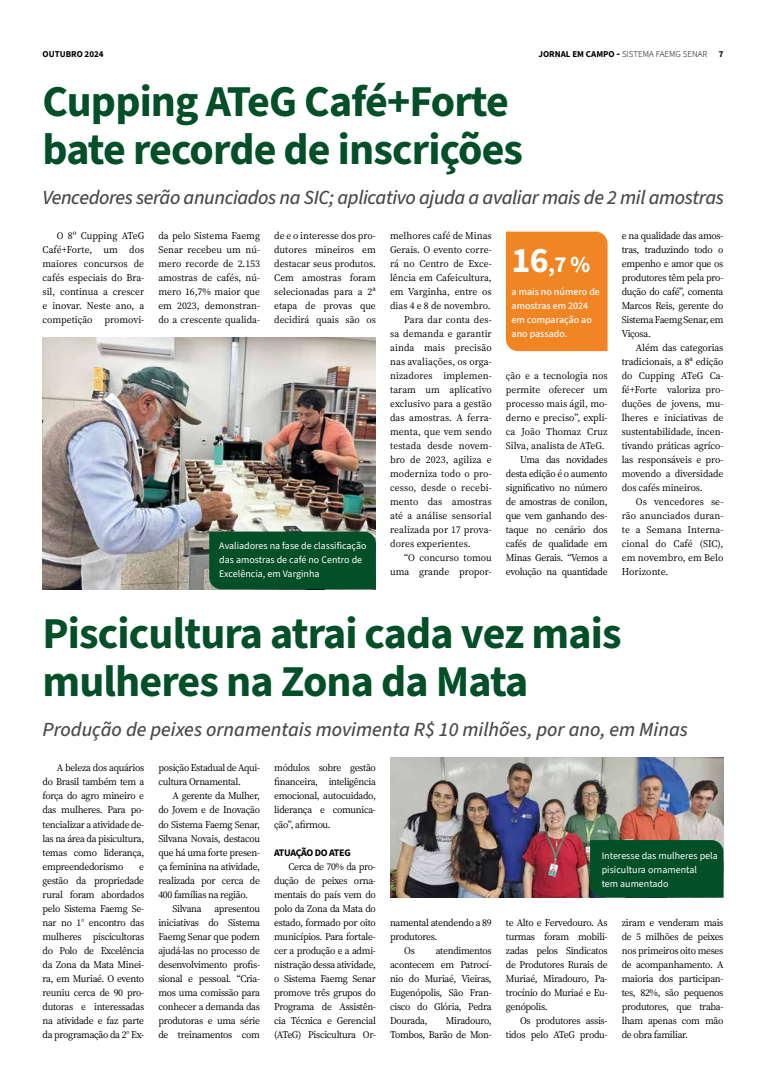
<style>
.page{position:relative;width:766px;height:1078px;background:#fff}
.page>*{position:absolute;margin:0;border:0;box-sizing:border-box;transform-origin:0 0}
.t1{font:700 44px/48px "Source Sans 3";letter-spacing:-.02em;color:#034f28}
.t2{font:700 23px "Source Sans 3";color:#fff}
.t3{font:italic 500 20px "Source Sans 3";letter-spacing:-.02em;color:#4a4a49}
.t4{font:italic 500 20px "Source Sans 3";color:#4a4a49}
.t5{font:10px/14px "Source Serif 436 pt";letter-spacing:-.025em;color:#000;text-align:justify}
.t6{font:10px "Source Serif 436 pt";letter-spacing:.01em;color:#000}
.t7{font:10px "Source Serif 436 pt";color:#000}
.t8{font:10px/14px "Source Sans 3";color:#fff}
.t9{font:10px "Source Serif 436 pt";letter-spacing:.005em;color:#000}
.t10{font:500 10px/14px "Source Sans 3";color:#fff}
.t11{font:700 10px "Source Sans 3";letter-spacing:-.035em;color:#000}
.t12{font:300 9px "Source Sans 3";color:#000}
.t13{font:700 9px "Source Sans 3";color:#000}
.s1{font-weight:700}
.s2{font-family:"Ubuntu";font-weight:700}
.s3{font-size:36px}
</style>
<div class="page">
<img style="left:43px;top:337px;width:333px;height:252px">
<div style="left:209px;top:531px;width:167px;height:58px;background:#034f28"></div>
<div style="left:506px;top:231px;width:101px;height:120px;background:#f18423"></div>
<img style="left:390px;top:757px;width:333px;height:140px">
<div style="left:590px;top:839px;width:133px;height:58px;background:#034f28"></div>
<p class="t13" style="left:43px;top:48px;width:63px">OUTUBRO 2024</p>
<p class="t12" style="left:538px;top:49px;width:170px"><span class="s1">JORNAL EM CAMPO</span> <span class="s2">-</span> SISTEMA FAEMG SENAR</p>
<p class="t13" style="left:718px;top:48px;width:6px">7</p>
<h1 class="t1" style="left:43px;top:77px;width:482px">Cupping ATeG Café+Forte bate recorde de inscrições</h1>
<h3 class="t3" style="left:43px;top:184px;width:682px">Vencedores serão anunciados na SIC; aplicativo ajuda a avaliar mais de 2 mil amostras</h3>
<p class="t5" style="left:43px;top:228px;width:103px;text-indent:14px">O 8º Cupping ATeG Café+Forte, um dos maiores concursos de cafés especiais do Bra&shy;sil, continua a crescer e inovar. Neste ano, a competição promovi-</p>
<p class="t5" style="left:158px;top:228px;width:103px">da pelo Sistema Faemg Senar recebeu um nú&shy;mero recorde de 2.153 amostras de cafés, nú&shy;mero 16,7% maior que em 2023, demonstran&shy;do a crescente qualida-</p>
<p class="t5" style="left:274px;top:228px;width:103px">de e o interesse dos pro&shy;dutores mineiros em destacar seus produtos.<br>Cem amostras foram selecionadas para a 2ª etapa de provas que decidirá quais são os</p>
<p class="t7" style="left:390px;top:229px;width:103px">melhores café de Minas</p>
<p class="t7" style="left:390px;top:243px;width:103px">Gerais. O evento corre-</p>
<p class="t7" style="left:390px;top:257px;width:103px">rá no Centro de Exce-</p>
<p class="t7" style="left:390px;top:271px;width:103px">lência em Cafeicultura,</p>
<p class="t7" style="left:390px;top:285px;width:103px">em Varginha, entre os</p>
<p class="t7" style="left:390px;top:299px;width:102px">dias 4 e 8 de novembro.</p>
<p class="t9" style="left:404px;top:313px;width:89px">Para dar conta des-</p>
<p class="t9" style="left:390px;top:327px;width:103px">sa demanda e garantir</p>
<p class="t6" style="left:390px;top:341px;width:103px">ainda mais precisão</p>
<p class="t6" style="left:390px;top:355px;width:103px">nas avaliações, os orga-</p>
<p class="t6" style="left:390px;top:369px;width:103px">nizadores implemen-</p>
<p class="t9" style="left:390px;top:383px;width:103px">taram um aplicativo</p>
<p class="t9" style="left:390px;top:397px;width:103px">exclusivo para a gestão</p>
<p class="t6" style="left:390px;top:411px;width:103px">das amostras. A ferra-</p>
<p class="t6" style="left:390px;top:425px;width:103px">menta, que vem sendo</p>
<p class="t6" style="left:390px;top:439px;width:103px">testada desde novem-</p>
<p class="t6" style="left:390px;top:453px;width:103px">bro de 2023, agiliza e</p>
<p class="t6" style="left:390px;top:467px;width:103px">moderniza todo o pro-</p>
<p class="t6" style="left:390px;top:481px;width:103px">cesso, desde o recebi-</p>
<p class="t6" style="left:390px;top:495px;width:103px">mento das amostras</p>
<p class="t6" style="left:390px;top:509px;width:103px">até a análise sensorial</p>
<p class="t6" style="left:390px;top:523px;width:103px">realizada por 17 prova-</p>
<p class="t6" style="left:390px;top:537px;width:82px">dores experientes.</p>
<p class="t7" style="left:404px;top:551px;width:89px">“O concurso tomou</p>
<p class="t7" style="left:390px;top:565px;width:103px">uma grande propor-</p>
<p class="t5" style="left:621px;top:228px;width:103px">e na qualidade das amos&shy;tras, traduzindo todo o empenho e amor que os produtores têm pela pro&shy;dução do café”, comenta Marcos Reis, gerente do Sistema Faemg Senar, em Viçosa.</p>
<p class="t5" style="left:621px;top:340px;width:103px;text-indent:14px">Além das categorias tradicionais, a 8ª edição do Cupping ATeG Ca&shy;fé+Forte valoriza pro&shy;duções de jovens, mu&shy;lheres e iniciativas de sustentabilidade, incen&shy;tivando práticas agríco&shy;las responsáveis e pro&shy;movendo a diversidade dos cafés mineiros.</p>
<p class="t5" style="left:621px;top:494px;width:103px;text-indent:14px">Os vencedores se&shy;rão anunciados duran&shy;te a Semana Interna&shy;cional do Café (SIC), em novembro, em Belo Horizonte.</p>
<h2 class="t2" style="left:511px;top:249px;width:80px"><span class="s3">16</span>,7 %</h2>
<p class="t10" style="left:511px;top:284px;width:90px">a mais no número de amostras em 2024 em comparação ao ano passado.</p>
<p class="t5" style="left:506px;top:368px;width:103px;text-align:right">ção e a tecnologia nos permite oferecer um processo mais ágil, mo&shy;derno e preciso”, expli&shy;ca João Thomaz Cruz<br>Silva, analista de ATeG.<br>Uma das novidades desta edição é o aumento significativo no número de amostras de conilon, que vem ganhando des&shy;taque no cenário dos cafés de qualidade em<br>Minas Gerais. “Vemos a evolução na quantidade</p>
<p class="t8" style="left:219px;top:538px;width:149px">Avaliadores na fase de classificação das amostras de café no Centro de<br>Excelência, em Varginha</p>
<h1 class="t1" style="left:43px;top:609px;width:580px">Piscicultura atrai cada vez mais mulheres na Zona da Mata</h1>
<h3 class="t4" style="left:43px;top:716px;width:646px">Produção de peixes ornamentais movimenta R$ 10 milhões, por ano, em Minas</h3>
<p class="t5" style="left:43px;top:760px;width:103px;text-indent:14px">A beleza dos aquários do Brasil também tem a força do agro mineiro e das mulheres. Para po&shy;tencializar a atividade de&shy;las na área da pisicultura, temas como liderança, empreendedorismo</p>
<p class="t5" style="left:274px;top:760px;width:103px">módulos sobre gestão financeira, inteligência emocional, autocuidado, liderança e comunica&shy;ção”, afirmou.</p>
<p class="t11" style="left:274px;top:845px;width:78px">ATUAÇÃO DO ATEG</p>
<p class="t5" style="left:274px;top:858px;width:103px;text-indent:14px">Cerca de 70% da pro&shy;dução de peixes orna&shy;mentais do país vem do polo da Zona da Mata do estado, formado por oito municípios. Para fortale&shy;cer a produção e a admi&shy;nistração dessa atividade, o Sistema Faemg Senar promove três grupos do Programa de Assistên&shy;cia Técnica e Gerencial (ATeG) Piscicultura Or-</p>
<p class="t8" style="left:601px;top:848px;width:118px">Interesse das mulheres pela pisicultura ornamental<br>tem aumentado</p>
<p class="t5" style="left:158px;top:760px;width:103px">posição Estadual de Aqui&shy;cultura Ornamental.</p>
<p class="t5" style="left:172px;top:788px;width:89px">A gerente da Mulher,</p>
<p class="t5" style="left:158px;top:802px;width:103px">do Jovem e de Inovação</p>
<p class="t5" style="left:158px;top:816px;width:103px">do Sistema Faemg Senar,</p>
<p class="t5" style="left:158px;top:830px;width:103px">Silvana Novais, destacou</p>
<p class="t5" style="left:158px;top:844px;width:103px">que há uma forte presen-</p>
<p class="t5" style="left:158px;top:858px;width:103px">ça feminina na atividade,</p>
<p class="t5" style="left:158px;top:872px;width:103px">realizada por cerca de</p>
<p class="t5" style="left:158px;top:886px;width:91px">400 famílias na região.</p>
<p class="t5" style="left:172px;top:900px;width:31px">Silvana</p>
<p class="t5" style="left:43px;top:858px;width:103px;text-indent:97px">e gestão da propriedade rural foram abordados pelo Sistema Faemg Se&shy;nar no 1° encontro das mulheres piscicultoras do Polo de Excelência da Zona da Mata Minei&shy;ra, em Muriaé. O evento reuniu cerca de 90 pro&shy;dutoras e interessadas na atividade e faz parte da programação da 2° Ex-</p>
<p class="t5" style="left:158px;top:900px;width:103px;text-indent:56px">apresentou iniciativas do Sistema Faemg Senar que podem ajudá-las no processo de desenvolvimento profis&shy;sional e pessoal. “Cria&shy;mos uma comissão para conhecer a demanda das produtoras e uma série de treinamentos com</p>
<p class="t5" style="left:621px;top:914px;width:103px">ziram e venderam mais de 5 milhões de peixes nos primeiros oito meses de acompanhamento. A maioria dos participan&shy;tes, 82%, são pequenos produtores, que traba&shy;lham apenas com mão de obra familiar.</p>
<p class="t5" style="left:506px;top:914px;width:103px">te Alto e Fervedouro. As turmas foram mobili&shy;zadas pelos Sindicatos de Produtores Rurais de Muriaé, Miradouro, Pa&shy;trocínio do Muriaé e Eu&shy;genópolis.</p>
<p class="t5" style="left:506px;top:1012px;width:103px;text-align:right">Os produtores assis&shy;tidos pelo ATeG produ-</p>
<p class="t5" style="left:390px;top:914px;width:103px">namental atendendo a 89</p>
<p class="t5" style="left:390px;top:928px;width:49px">produtores.</p>
<p class="t5" style="left:404px;top:942px;width:12px">Os</p>
<p class="t5" style="left:390px;top:942px;width:103px;text-indent:46px">atendimentos acontecem em Patrocí&shy;nio do Muriaé, Vieiras, Eugenópolis, São Fran&shy;cisco do Glória, Pedra Dourada,</p>
<p class="t5" style="left:390px;top:1012px;width:103px;text-align:right">Miradouro,<br>Tombos, Barão de Mon-</p>
</div>
